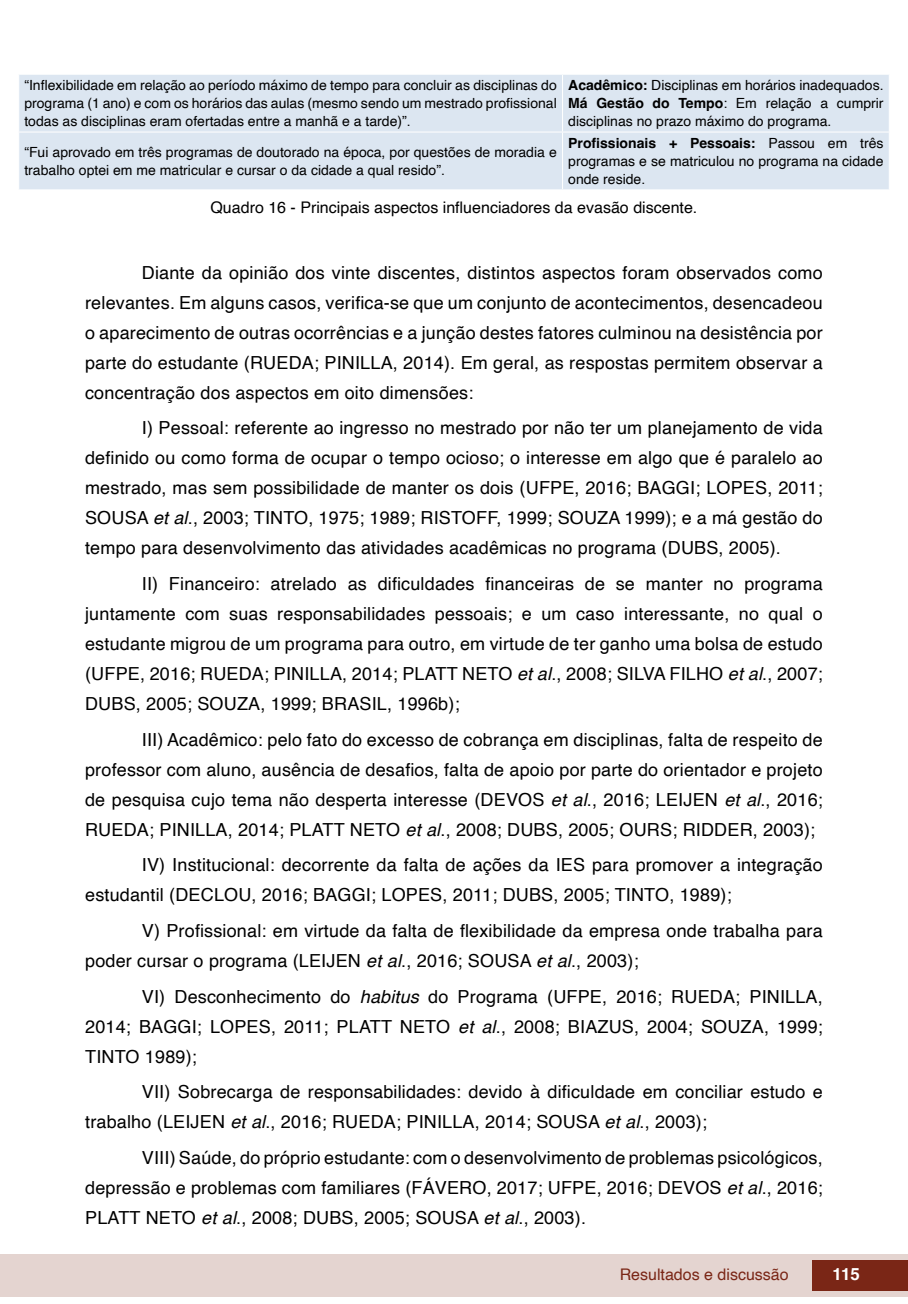
<style>
.page{position:relative;width:908px;height:1304px;background:#fff}
.page>*{position:absolute;margin:0;border:0;box-sizing:border-box;transform-origin:0 0}
.txt{font:18px/30px "Helvetica";letter-spacing:.01em;color:#000;text-align:justify}
.t1{font:700 16.8px "Helvetica";color:#fff}
.imagens_graf_tab{font:16px "Helvetica";color:#000}
.t2{font:16px "Helvetica";color:#7a2616}
.t3{font:14px/18px "Helvetica";color:#000;text-align:justify}
.s1{font-weight:700}
.s2{font-style:italic}
</style>
<div class="page">
<div style="left:0;top:1254px;width:906px;height:43px;background:#e4d4d0"></div>
<div style="left:812px;top:1261px;width:95px;height:30px;background:#7a2616"></div>
<div style="left:19px;top:75px;width:869px;height:114px;background:#dce6f1"></div>
<hr style="left:561px;top:75px;width:1px;height:57px;background:#fff">
<hr style="left:18px;top:132px;width:544px;height:1px;background:#fff">
<hr style="left:562px;top:132px;width:327px;height:1px;background:#fff">
<hr style="left:561px;top:133px;width:1px;height:56px;background:#fff">
<p class="t3" style="left:24px;top:77px;width:533px">“Inflexibilidade em relação ao período máximo de tempo para concluir as disciplinas do programa (1 ano) e com os horários das aulas (mesmo sendo um mestrado profissional todas as disciplinas eram ofertadas entre a manhã e a tarde)”.</p>
<p class="t3" style="left:568px;top:77px;width:317px"><span class="s1">Acadêmico:</span> Disciplinas em horários inadequados.</p>
<p class="t3" style="left:568px;top:95px;width:317px"><span class="s1">Má Gestão do Tempo</span>: Em relação a cumprir disciplinas no prazo máximo do programa.</p>
<p class="t3" style="left:24px;top:144px;width:533px">“Fui aprovado em três programas de doutorado na época, por questões de moradia e trabalho optei em me matricular e cursar o da cidade a qual resido”.</p>
<p class="t3" style="left:568px;top:135px;width:317px"><span class="s1">Profissionais + Pessoais:</span> Passou em três programas e se matriculou no programa na cidade onde reside.</p>
<p class="imagens_graf_tab" style="left:210px;top:195px;width:488px">Quadro 16 - Principais aspectos influenciadores da evasão discente.</p>
<p class="txt" style="left:85px;top:258px;width:738px;text-indent:57px">Diante da opinião dos vinte discentes, distintos aspectos foram observados como relevantes. Em alguns casos, verifica-se que um conjunto de acontecimentos, desencadeou o aparecimento de outras ocorrências e a junção destes fatores culminou na desistência por parte do estudante (RUEDA; PINILLA, 2014). Em geral, as respostas permitem observar a concentração dos aspectos em oito dimensões:</p>
<p class="txt" style="left:85px;top:414px;width:738px;text-indent:57px">I) Pessoal: referente ao ingresso no mestrado por não ter um planejamento de vida definido ou como forma de ocupar o tempo ocioso; o interesse em algo que é paralelo ao mestrado, mas sem possibilidade de manter os dois (UFPE, 2016; BAGGI; LOPES, 2011; SOUSA <span class="s2">et al</span>., 2003; TINTO, 1975; 1989; RISTOFF, 1999; SOUZA 1999); e a má gestão do tempo para desenvolvimento das atividades acadêmicas no programa (DUBS, 2005).</p>
<p class="txt" style="left:85px;top:569px;width:739px;text-indent:57px">II) Financeiro: atrelado as dificuldades financeiras de se manter no programa juntamente com suas responsabilidades pessoais; e um caso interessante, no qual o estudante migrou de um programa para outro, em virtude de ter ganho uma bolsa de estudo (UFPE, 2016; RUEDA; PINILLA, 2014; PLATT NETO <span class="s2">et al</span>., 2008; SILVA FILHO <span class="s2">et al</span>., 2007; DUBS, 2005; SOUZA, 1999; BRASIL, 1996b);</p>
<p class="txt" style="left:85px;top:725px;width:739px;text-indent:57px">III) Acadêmico: pelo fato do excesso de cobrança em disciplinas, falta de respeito de professor com aluno, ausência de desafios, falta de apoio por parte do orientador e projeto de pesquisa cujo tema não desperta interesse (DEVOS <span class="s2">et al</span>., 2016; LEIJEN <span class="s2">et al</span>., 2016; RUEDA; PINILLA, 2014; PLATT NETO <span class="s2">et al</span>., 2008; DUBS, 2005; OURS; RIDDER, 2003);</p>
<p class="txt" style="left:85px;top:851px;width:738px;text-indent:57px">IV) Institucional: decorrente da falta de ações da IES para promover a integração estudantil (DECLOU, 2016; BAGGI; LOPES, 2011; DUBS, 2005; TINTO, 1989);</p>
<p class="txt" style="left:85px;top:916px;width:738px;text-indent:57px">V) Profissional: em virtude da falta de flexibilidade da empresa onde trabalha para poder cursar o programa (LEIJEN <span class="s2">et al</span>., 2016; SOUSA <span class="s2">et al</span>., 2003);</p>
<p class="txt" style="left:85px;top:982px;width:739px;text-indent:57px">VI) Desconhecimento do <span class="s2">habitus</span> do Programa (UFPE, 2016; RUEDA; PINILLA, 2014; BAGGI; LOPES, 2011; PLATT NETO <span class="s2">et al</span>., 2008; BIAZUS, 2004; SOUZA, 1999; TINTO 1989);</p>
<p class="txt" style="left:85px;top:1078px;width:738px;text-indent:57px">VII) Sobrecarga de responsabilidades: devido à dificuldade em conciliar estudo e trabalho (LEIJEN <span class="s2">et al</span>., 2016; RUEDA; PINILLA, 2014; SOUSA <span class="s2">et al</span>., 2003);</p>
<p class="txt" style="left:85px;top:1143px;width:738px;text-indent:57px">VIII) Saúde, do próprio estudante: com o desenvolvimento de problemas psicológicos, depressão e problemas com familiares (FÁVERO, 2017; UFPE, 2016; DEVOS <span class="s2">et al</span>., 2016; PLATT NETO <span class="s2">et al</span>., 2008; DUBS, 2005; SOUSA <span class="s2">et al</span>., 2003).</p>
<p class="t2" style="left:619px;top:1262px;width:170px">Resultados e discussão</p>
<p class="t1" style="left:832px;top:1264px;width:29px">115</p>
</div>
